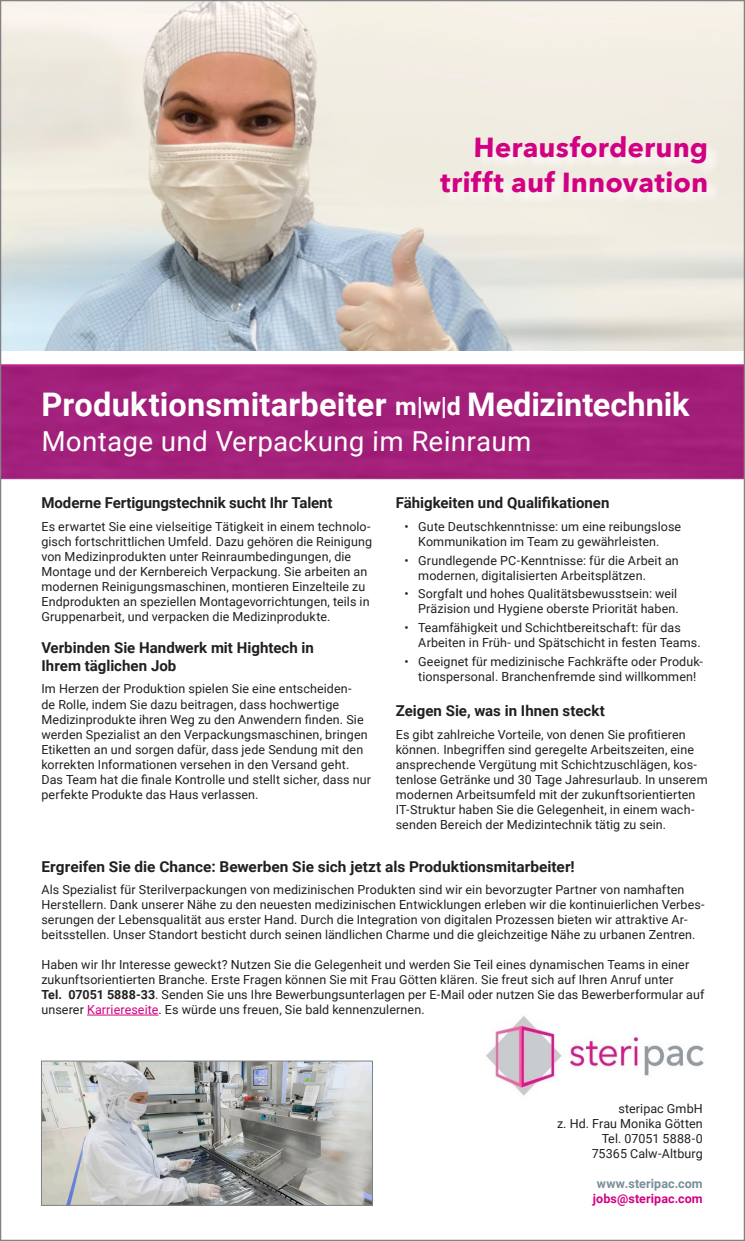
<style>
.page{position:relative;width:745px;height:1241px;background:#fff}
.page>*{position:absolute;margin:0;border:0;box-sizing:border-box;transform-origin:0 0}
.t1{font:700 32.5px "Roboto";color:#fff}
.t2{font:700 27.5px/35px "Avenir Next";letter-spacing:.035em;color:#d20082;text-align:right}
.t3{font:27.5px "Roboto";color:#fff}
.t4{font:700 15px/17.5px "Roboto";color:#231f20}
.t5{font:12.5px/15px "Roboto";letter-spacing:.01em;color:#231f20}
.t6{font:700 12.5px "Roboto";letter-spacing:.01em;color:#d20082}
.t7{font:700 12.5px "Roboto";letter-spacing:.01em;color:#798e97}
.s1{font-size:25px}
.s2{font-weight:700}
.s3{color:#d20082}
</style>
<div class="page">
<img style="left:2px;top:2px;width:740px;height:348px">
<hr style="left:87px;top:1014px;width:71px;height:1px;background:#d20082">
<div style="left:0;top:365px;width:744px;height:114px;background:#a3207a"></div>
<div style="left:441px;top:137px;width:279px;height:69px;background:#f1ede3"></div>
<img style="left:43px;top:1062px;width:327px;height:141px">
<div style="left:41px;top:1060px;width:331px;height:145px;border:1px solid #808285"></div>
<img style="left:486px;top:1016px;width:218px;height:80px">
<p class="t2" style="left:440px;top:129px;width:270px">Herausforderung trifft auf Innovation</p>
<p class="t1" style="left:41px;top:381px;width:649px">Produktionsmitarbeiter <span class="s1">m|w|d</span> Medizintechnik</p>
<p class="t3" style="left:41px;top:422px;width:491px">Montage und Verpackung im Reinraum</p>
<p class="t4" style="left:395px;top:493px;width:215px">Fähigkeiten und Qualifikationen</p>
<p class="t5" style="left:418px;top:518px;width:264px;text-indent:-14px">• Gute Deutschkenntnisse: um eine reibungslose<br>Kommunikation im Team zu gewährleisten.</p>
<p class="t5" style="left:418px;top:552px;width:262px;text-indent:-14px">• Grundlegende PC-Kenntnisse: für die Arbeit an modernen, digitalisierten Arbeitsplätzen.</p>
<p class="t5" style="left:404px;top:586px;width:275px;text-align:right">• Sorgfalt und hohes Qualitätsbewusstsein: weil<br>Präzision und Hygiene oberste Priorität haben.</p>
<p class="t5" style="left:418px;top:619px;width:283px;text-indent:-14px">• Teamfähigkeit und Schichtbereitschaft: für das<br>Arbeiten in Früh- und Spätschicht in festen Teams.</p>
<p class="t5" style="left:404px;top:653px;width:300px;text-align:center">• Geeignet für medizinische Fachkräfte oder Produk&shy;tionspersonal. Branchenfremde sind willkommen!</p>
<p class="t4" style="left:395px;top:701px;width:210px">Zeigen Sie, was in Ihnen steckt</p>
<p class="t5" style="left:395px;top:726px;width:313px">Es gibt zahlreiche Vorteile, von denen Sie profitieren können. Inbegriffen sind geregelte Arbeitszeiten, eine ansprechende Vergütung mit Schichtzuschlägen, kos&shy;tenlose Getränke und 30 Tage Jahresurlaub. In unserem modernen Arbeitsumfeld mit der zukunftsorientierten IT-Struktur haben Sie die Gelegenheit, in einem wach&shy;senden Bereich der Medizintechnik tätig zu sein.</p>
<p class="t4" style="left:41px;top:856px;width:534px">Ergreifen Sie die Chance: Bewerben Sie sich jetzt als Produktionsmitarbeiter!</p>
<p class="t5" style="left:41px;top:881px;width:664px">Als Spezialist für Sterilverpackungen von medizinischen Produkten sind wir ein bevorzugter Partner von namhaften Herstellern. Dank unserer Nähe zu den neuesten medizinischen Entwicklungen erleben wir die kontinuierlichen Verbes&shy;serungen der Lebensqualität aus erster Hand. Durch die Integration von digitalen Prozessen bieten wir attraktive Ar&shy;beitsstellen. Unser Standort besticht durch seinen ländlichen Charme und die gleichzeitige Nähe zu urbanen Zentren.</p>
<p class="t5" style="left:41px;top:956px;width:664px">Haben wir Ihr Interesse geweckt? Nutzen Sie die Gelegenheit und werden Sie Teil eines dynamischen Teams in einer zukunftsorientierten Branche. Erste Fragen können Sie mit Frau Götten klären. Sie freut sich auf Ihren Anruf unter<br><span class="s2">Tel. 07051 5888-33</span>. Senden Sie uns Ihre Bewerbungsunterlagen per E-Mail oder nutzen Sie das Bewerberformular auf unserer <span class="s3">Karriereseite</span>. Es würde uns freuen, Sie bald kennenzulernen.</p>
<p class="t4" style="left:41px;top:493px;width:292px">Moderne Fertigungstechnik sucht Ihr Talent</p>
<p class="t5" style="left:41px;top:518px;width:332px">Es erwartet Sie eine vielseitige Tätigkeit in einem technolo&shy;gisch fortschrittlichen Umfeld. Dazu gehören die Reinigung von Medizinprodukten unter Reinraumbedingungen, die Montage und der Kernbereich Verpackung. Sie arbeiten an modernen Reinigungsmaschinen, montieren Einzelteile zu Endprodukten an speziellen Montagevorrichtungen, teils in Gruppenarbeit, und verpacken die Medizinprodukte.</p>
<p class="t4" style="left:41px;top:638px;width:274px">Verbinden Sie Handwerk mit Hightech in<br>Ihrem täglichen Job</p>
<p class="t5" style="left:41px;top:681px;width:331px">Im Herzen der Produktion spielen Sie eine entscheiden-<br>de Rolle, indem Sie dazu beitragen, dass hochwertige -Medizinprodukte ihren Weg zu den Anwendern finden. Sie werden Spezialist an den Verpackungsmaschinen, bringen Etiketten an und sorgen dafür, dass jede Sendung mit den korrekten Informationen versehen in den Versand geht.<br>Das Team hat die finale Kontrolle und stellt sicher, dass nur perfekte Produkte das Haus verlassen.</p>
<p class="t5" style="left:556px;top:1100px;width:147px;text-align:right">steripac GmbH<br>z. Hd. Frau Monika Götten</p>
<p class="t5" style="left:601px;top:1130px;width:102px">Tel. 07051 5888-0</p>
<p class="t5" style="left:591px;top:1145px;width:112px">75365 Calw-Altburg</p>
<p class="t7" style="left:596px;top:1174px;width:107px">www.steripac.com</p>
<p class="t6" style="left:592px;top:1189px;width:111px">jobs@steripac.com</p>
</div>
